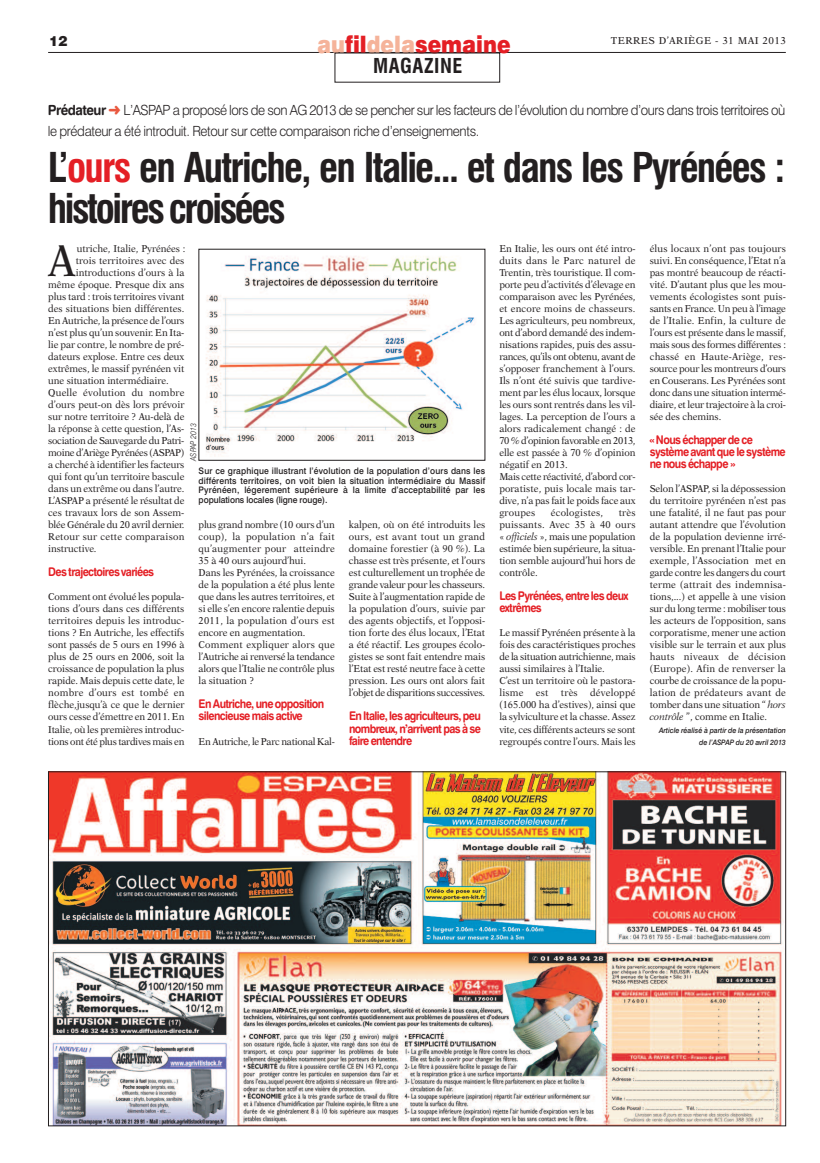
<style>
.page{position:relative;width:820px;height:1163px;background:#fff}
.page>*{position:absolute;margin:0;border:0;box-sizing:border-box;transform-origin:0 0}
.t1{font:44.6px "New Aster";color:#231f20;scale:.94 1}
.t2{font:700 condensed 40px/41px "Swiss 721 BT";letter-spacing:-.045em;color:#231f20}
.t3{font:900 24px "Swiss 721 BT";color:#e41f25;scale:.85 1}
.t4{font:700 condensed 20px "Swiss 721 BT";letter-spacing:.025em;color:#231f20}
.t5{font:300 14px/21px "Swiss 721 BT";letter-spacing:-.035em;color:#231f20;scale:.95 1}
.t6{font:900 14px "Swiss 721 BT";color:#231f20}
.t7{font:12px/12px "Swiss 721 BT Bold Rounded";letter-spacing:-.055em;color:#e41f25;scale:.9 1}
.t8{font:10px/12px "New Aster";letter-spacing:-.005em;color:#231f20;text-align:justify;scale:.94 1}
.t9{font:10px "New Aster";letter-spacing:-.03em;color:#231f20;scale:.94 1}
.t10{font:10px "New Aster";letter-spacing:.02em;color:#231f20;scale:.94 1}
.t11{font:10px "New Aster";letter-spacing:-.025em;color:#231f20;scale:.94 1}
.t12{font:10px "New Aster";letter-spacing:.04em;color:#231f20}
.t13{font:500 9px/9.5px "Swiss 721 BT";letter-spacing:-.005em;color:#231f20;text-align:justify;scale:.95 1}
.t14{font:italic 300 8px "Swiss 721 BT";letter-spacing:-.01em;color:#231f20;scale:.9 1}
.t15{font:italic 500 7.5px/12px "Swiss 721 BT";letter-spacing:-.005em;color:#231f20;text-align:right;scale:.95 1}
.s1{color:#f5b39a}
.s2{font-family:"Swiss 721 BT Bold Rounded";font-weight:400}
.s3{color:#e9583f}
.s4{color:#e41f25}
.s5{font-style:italic}
</style>
<div class="page">
<hr style="left:48px;top:52px;width:737px;height:1px;background:#231f20">
<img style="left:205px;top:256px;width:269px;height:200px">
<img style="left:50px;top:773px;width:733px;height:350px">
<h3 class="t3" style="left:317px;top:35px;width:229px"><span class="s1">au</span>fil<span class="s1">dela</span>semaine</h3>
<h3 class="t4" style="left:373px;top:58px;width:91px">MAGAZINE</h3>
<h3 class="t6" style="left:49px;top:36px;width:20px">12</h3>
<p class="t12" style="left:610px;top:37px;width:176px">TERRES D’ARIÈGE - 31 MAI 2013</p>
<h3 class="t5" style="left:48px;top:100px;width:777px"><span class="s2">Prédateur</span> <span class="s3">➜</span> L’ASPAP a proposé lors de son AG 2013 de se pencher sur les facteurs de l’évolution du nombre d’ours dans trois territoires où le prédateur a été introduit. Retour sur cette comparaison riche d’enseignements.</h3>
<h2 class="t2" style="left:48px;top:150px;width:739px">L’<span class="s4">ours</span> en Autriche, en Italie... et dans les Pyrénées : histoirescroisées</h2>
<h1 class="t1" style="left:48px;top:242px;width:31px">A</h1>
<p class="t8" style="left:77px;top:243px;width:117px">utriche, Italie, Pyrénées :</p>
<p class="t8" style="left:76px;top:255px;width:117px">trois territoires avec des</p>
<p class="t8" style="left:76px;top:267px;width:117px">introductions d’ours à la</p>
<p class="t8" style="left:48px;top:279px;width:146px">même époque. Presque dix ans</p>
<p class="t8" style="left:48px;top:291px;width:146px">plus tard : trois territoires vivant</p>
<p class="t8" style="left:48px;top:303px;width:146px">des situations bien différentes.</p>
<p class="t11" style="left:48px;top:316px;width:146px">En Autriche, la présence de l’ours</p>
<p class="t8" style="left:48px;top:327px;width:146px">n’est plus qu’un souvenir. En Ita-</p>
<p class="t8" style="left:48px;top:339px;width:146px">lie par contre, le nombre de pré-</p>
<p class="t8" style="left:48px;top:351px;width:146px">dateurs explose. Entre ces deux</p>
<p class="t8" style="left:48px;top:363px;width:146px">extrêmes, le massif pyrénéen vit</p>
<p class="t8" style="left:48px;top:375px;width:130px">une situation intermédiaire.</p>
<p class="t10" style="left:48px;top:388px;width:146px">Quelle évolution du nombre</p>
<p class="t8" style="left:48px;top:399px;width:146px">d’ours peut-on dès lors prévoir</p>
<p class="t8" style="left:48px;top:411px;width:146px">sur notre territoire ? Au-delà de</p>
<p class="t8" style="left:48px;top:423px;width:146px">la réponse à cette question, l’As-</p>
<p class="t9" style="left:48px;top:436px;width:146px">sociation de Sauvegarde du Patri-</p>
<p class="t9" style="left:48px;top:448px;width:146px">moine d’Ariège Pyrénées (ASPAP)</p>
<p class="t8" style="left:48px;top:459px;width:146px">a cherché à identifier les facteurs</p>
<p class="t8" style="left:48px;top:471px;width:146px">qui font qu’un territoire bascule</p>
<p class="t8" style="left:48px;top:483px;width:146px">dans un extrême ou dans l’autre.</p>
<p class="t8" style="left:48px;top:495px;width:146px">L’ASPAP a présenté le résultat de</p>
<p class="t8" style="left:48px;top:507px;width:146px">ces travaux lors de son Assem-</p>
<p class="t8" style="left:48px;top:519px;width:146px">blée Générale du 20 avril dernier.</p>
<p class="t10" style="left:48px;top:532px;width:146px">Retour sur cette comparaison</p>
<p class="t8" style="left:48px;top:543px;width:53px">instructive.</p>
<p class="t7" style="left:48px;top:567px;width:119px">Des trajectoires variées</p>
<p class="t8" style="left:48px;top:591px;width:146px">Comment ont évolué les popula&shy;tions d’ours dans ces différents territoires depuis les introduc&shy;tions ? En Autriche, les effectifs sont passés de 5 ours en 1996 à plus de 25 ours en 2006, soit la croissance de population la plus rapide. Mais depuis cette date, le nombre d’ours est tombé en flèche,jusqu’à ce que le dernier ours cesse d’émettre en 2011. En Italie, où les premières introduc&shy;tions ont été plus tardives mais en</p>
<p class="t14" style="left:190px;top:460px;width:43px;rotate:-90deg">ASPAP 2013</p>
<p class="t13" style="left:198px;top:467px;width:303px">Sur ce graphique illustrant l’évolution de la population d’ours dans les différents territoires, on voit bien la situation intermédiaire du Massif Pyrénéen, légerement supérieure à la limite d’acceptabilité par les populations locales (ligne rouge).</p>
<p class="t8" style="left:198px;top:519px;width:146px;text-align:left">plus grand nombre (10 ours d’un coup), la population n’a fait qu’augmenter pour atteindre<br>35 à 40 ours aujourd’hui.<br>Dans les Pyrénées, la croissance de la population a été plus lente que dans les autres territoires, et si elle s’en encore ralentie depuis<br>2011, la population d’ours est encore en augmentation.<br>Comment expliquer alors que l’Autriche ai renversé la tendance alors que l’Italie ne contrôle plus la situation ?</p>
<p class="t7" style="left:198px;top:699px;width:141px">En Autriche, une opposition silencieuse mais active</p>
<p class="t9" style="left:198px;top:736px;width:146px">En Autriche, le Parc national Kal-</p>
<p class="t8" style="left:349px;top:519px;width:146px">kalpen, où on été introduits les ours, est avant tout un grand domaine forestier (à 90 %). La chasse est très présente, et l’ours est culturellement un trophée de grande valeur pour les chasseurs.<br>Suite à l’augmentation rapide de la population d’ours, suivie par des agents objectifs, et l’opposi&shy;tion forte des élus locaux, l’Etat a été réactif. Les groupes écolo&shy;gistes se sont fait entendre mais l’Etat est resté neutre face à cette pression. Les ours ont alors fait l’objet de disparitions successives.</p>
<p class="t7" style="left:349px;top:711px;width:148px;text-align:justify">En Italie, les agriculteurs, peu nombreux, n’arrivent pas à se faire entendre</p>
<p class="t8" style="left:499px;top:243px;width:146px;text-align:left">En Italie, les ours ont été intro&shy;duits dans le Parc naturel de<br>Trentin, très touristique. Il com&shy;porte peu d’activités d’élevage en comparaison avec les Pyrénées, et encore moins de chasseurs.<br>Les agriculteurs, peu nombreux, ont d’abord demandé des indem&shy;nisations rapides, puis des assu&shy;rances, qu’ils ont obtenu, avant de s’opposer franchement à l’ours.<br>Ils n’ont été suivis que tardive&shy;ment par les élus locaux, lorsque les ours sont rentrés dans les vil&shy;lages. La perception de l’ours a alors radicalement changé : de<br>70 % d’opinion favorable en 2013, elle est passée à 70 % d’opinion négatif en 2013.<br>Mais cette réactivité, d’abord cor&shy;poratiste, puis locale mais tar&shy;dive, n’a pas fait le poids face aux groupes</p>
<p class="t10" style="left:550px;top:508px;width:57px">écologistes,</p>
<p class="t8" style="left:499px;top:507px;width:146px;text-indent:119px">très puissants. Avec 35 à 40 ours « <span class="s5">officiels</span> », mais une population estimée bien supérieure, la situa&shy;tion semble aujourd’hui hors de contrôle.</p>
<p class="t7" style="left:499px;top:591px;width:145px">Les Pyrénées, entre les deux extrêmes</p>
<p class="t8" style="left:499px;top:627px;width:146px;text-align:left">Le massif Pyrénéen présente à la fois des caractéristiques proches de la situation autrichienne, mais aussi similaires à l’Italie.<br>C’est un territoire où le pastora&shy;lisme est très développé (165.000 ha d’estives), ainsi que la sylviculture et la chasse. Assez vite, ces différents acteurs se sont regroupés contre l’ours. Mais les</p>
<p class="t8" style="left:649px;top:243px;width:146px">élus locaux n’ont pas toujours suivi. En conséquence, l’Etat n’a pas montré beaucoup de réacti&shy;vité. D’autant plus que les mou&shy;vements écologistes sont puis&shy;sants en France. Un peu à l’image de l’Italie. Enfin, la culture de l’ours est présente dans le massif, mais sous des formes différentes : chassé en Haute-Ariège, res&shy;source pour les montreurs d’ours en Couserans. Les Pyrénées sont donc dans une situation intermé&shy;diaire, et leur trajectoire à la croi&shy;sée des chemins.</p>
<p class="t7" style="left:649px;top:435px;width:152px">« Nous échapper de ce système avant que le système ne nous échappe »</p>
<p class="t8" style="left:649px;top:483px;width:146px">Selon l’ASPAP, si la dépossession du territoire pyrénéen n’est pas une fatalité, il ne faut pas pour autant attendre que l’évolution de la population devienne irré&shy;versible. En prenant l’Italie pour exemple, l’Association met en garde contre les dangers du court terme (attrait des indemnisa&shy;tions,...) et appelle à une vision sur du long terme : mobiliser tous les acteurs de l’opposition, sans corporatisme, mener une action visible sur le terrain et aux plus hauts niveaux de décision (Europe). Afin de renverser la courbe de croissance de la popu&shy;lation de prédateurs avant de tomber dans une situation “ <span class="s5">hors contrôle</span> ”, comme en Italie.</p>
<p class="t15" style="left:658px;top:724px;width:135px">Article réalisé à partir de la présentation de l’ASPAP du 20 avril 2013</p>
</div>
